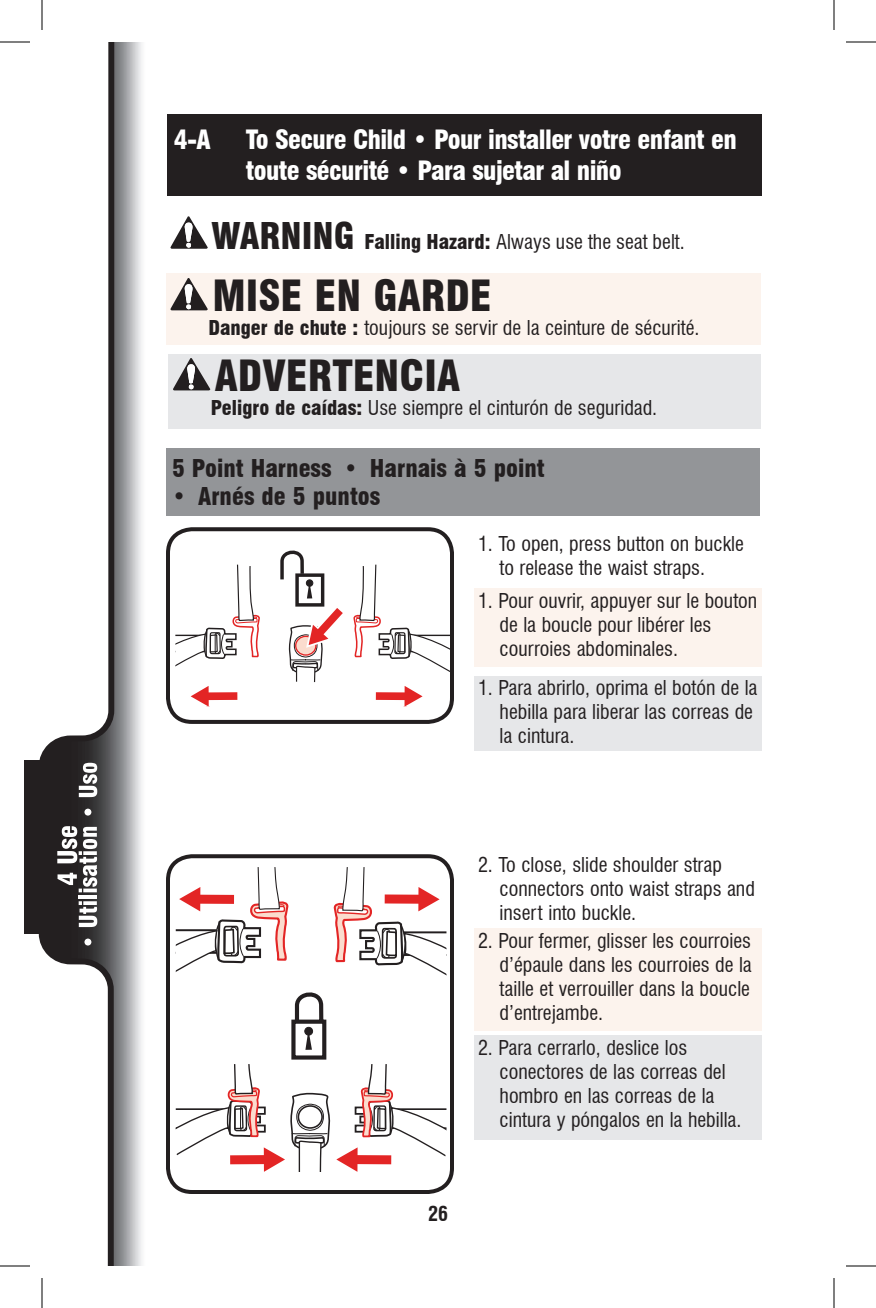
<style>
.page{position:relative;width:876px;height:1308px;background:#fff}
.page>*{position:absolute;margin:0;border:0;box-sizing:border-box;transform-origin:0 0}
.t1{font:900 condensed 42px "Swiss 721 BT";color:#231f20}
.t2{font:900 condensed 26px/31.2px "Swiss 721 BT";letter-spacing:-.025em;color:#fff}
.t3{font:900 condensed 24px "Swiss 721 BT";color:#231f20}
.t4{font:condensed 20px/24px "Swiss 721 BT";color:#231f20}
.t5{font:700 condensed 20px "Swiss 721 BT";color:#231f20}
.s1{font-weight:900;font-size:36px}
.s2{font-weight:900}
</style>
<div class="page">
<img style="left:114px;top:42px;width:28px;height:1224px">
<div style="left:24px;top:760px;width:21px;height:174px;background:#231f20"></div>
<svg style="left:39px;top:42px;width:75px;height:1224px"></svg>
<svg style="left:84px;top:939px;width:7px;height:7px"></svg>
<svg style="left:79px;top:901px;width:18px;height:26px"></svg>
<hr style="left:79px;top:895px;width:18px;height:4px;background:#fff">
<svg style="left:57px;top:826px;width:40px;height:66px"></svg>
<svg style="left:84px;top:809px;width:7px;height:7px"></svg>
<svg style="left:79px;top:763px;width:18px;height:34px"></svg>
<div style="left:168px;top:114px;width:594px;height:81px;background:#231f20"></div>
<svg style="left:170px;top:216px;width:38px;height:33px"></svg>
<div style="left:169px;top:354px;width:592px;height:75px;background:#e6e7e9"></div>
<svg style="left:173px;top:358px;width:37px;height:32px"></svg>
<div style="left:166px;top:274px;width:595px;height:71px;background:#fcf3ed"></div>
<svg style="left:170px;top:278px;width:38px;height:32px"></svg>
<div style="left:166px;top:448px;width:594px;height:68px;background:#939598"></div>
<div style="left:474px;top:676px;width:288px;height:74px;background:#e6e7e9"></div>
<div style="left:474px;top:588px;width:288px;height:79px;background:#fcf3ed"></div>
<div style="left:474px;top:1035px;width:288px;height:105px;background:#e6e7e9"></div>
<div style="left:474px;top:928px;width:288px;height:103px;background:#fcf3ed"></div>
<div style="left:166px;top:527px;width:288px;height:197px;border:4px solid #231f20;border-radius:24px"></div>
<div style="left:166px;top:854px;width:288px;height:340px;border:4px solid #231f20;border-radius:24px"></div>
<svg style="left:175px;top:564px;width:85px;height:142px"></svg>
<svg style="left:353px;top:563px;width:97px;height:143px"></svg>
<svg style="left:288px;top:608px;width:55px;height:75px"></svg>
<div style="left:295px;top:573px;width:29px;height:34px;border:3px solid #231f20"></div>
<div style="left:306px;top:580px;width:7px;height:6px;border:1px solid #231f20;border-radius:50%"></div>
<svg style="left:280px;top:550px;width:32px;height:49px"></svg>
<svg style="left:176px;top:867px;width:270px;height:305px"></svg>
<hr style="left:0;top:42px;width:30px;height:1px;background:#000">
<hr style="left:846px;top:42px;width:30px;height:1px;background:#000">
<hr style="left:0;top:1266px;width:30px;height:1px;background:#000">
<hr style="left:846px;top:1266px;width:30px;height:1px;background:#000">
<hr style="left:42px;top:0;width:1px;height:30px;background:#000">
<hr style="left:42px;top:1278px;width:1px;height:30px;background:#000">
<hr style="left:834px;top:0;width:1px;height:30px;background:#000">
<hr style="left:834px;top:1278px;width:1px;height:30px;background:#000">
<h2 class="t2" style="left:174px;top:124px;width:39px">4-A</h2>
<h2 class="t2" style="left:246px;top:124px;width:493px">To Secure Child • Pour installer votre enfant en toute sécurité • Para sujetar al niño</h2>
<p class="t4" style="left:211px;top:230px;width:475px"><span class="s1">WARNING</span> <span class="s2">Falling Hazard:</span> Always use the seat belt.</p>
<h1 class="t1" style="left:212px;top:270px;width:281px">MISE EN GARDE</h1>
<p class="t4" style="left:208px;top:315px;width:493px"><span class="s2">Danger de chute :</span> toujours se servir de la ceinture de sécurité.</p>
<h1 class="t1" style="left:215px;top:350px;width:247px">ADVERTENCIA</h1>
<p class="t4" style="left:211px;top:395px;width:448px"><span class="s2">Peligro de caídas:</span> Use siempre el cinturón de seguridad.</p>
<p class="t3" style="left:172px;top:454px;width:374px">5 Point Harness • Harnais à 5 point</p>
<p class="t3" style="left:172px;top:482px;width:210px">• Arnés de 5 puntos</p>
<p class="t4" style="left:500px;top:531px;width:246px;text-indent:-22px">1. To open, press button on buckle to release the waist straps.</p>
<p class="t4" style="left:500px;top:588px;width:259px;text-indent:-22px">1. Pour ouvrir, appuyer sur le bouton de la boucle pour libérer les courroies abdominales.</p>
<p class="t4" style="left:500px;top:675px;width:259px;text-indent:-22px">1. Para abrirlo, oprima el botón de la hebilla para liberar las correas de la cintura.</p>
<p class="t4" style="left:500px;top:853px;width:257px;text-indent:-22px">2. To close, slide shoulder strap connectors onto waist straps and insert into buckle.</p>
<p class="t4" style="left:500px;top:928px;width:254px;text-align:justify;text-indent:-22px">2. Pour fermer, glisser les courroies d’épaule dans les courroies de la taille et verrouiller dans la boucle d’entrejambe.</p>
<p class="t5" style="left:428px;top:1202px;width:21px">26</p>
<p class="t4" style="left:500px;top:1035px;width:243px;text-indent:-22px">2. Para cerrarlo, deslice los conectores de las correas del hombro en las correas de la cintura y póngalos en la hebilla.</p>
</div>
